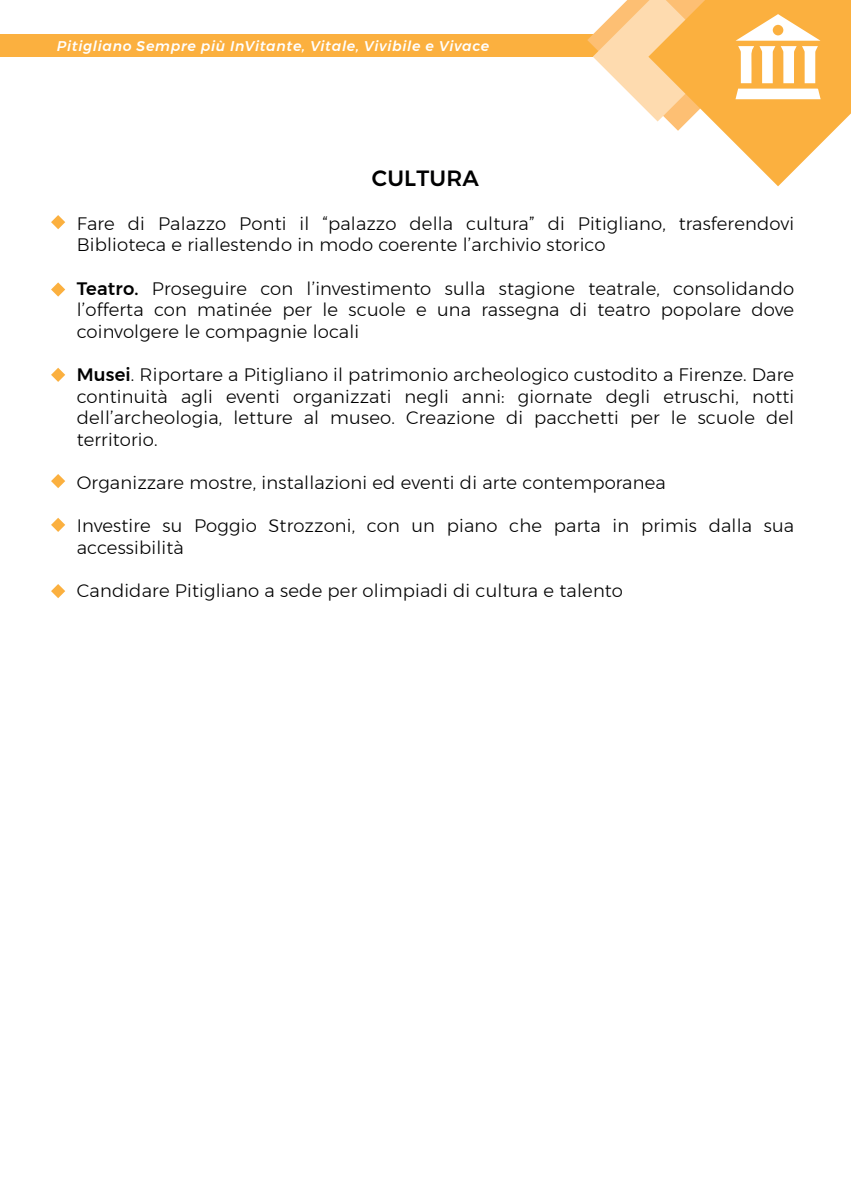
<style>
.page{position:relative;width:851px;height:1191px;background:#fff}
.page>*{position:absolute;margin:0;border:0;box-sizing:border-box;transform-origin:0 0}
.t1{font:500 22px "Montserrat";letter-spacing:.01em;color:#000001}
.t2{font:300 18px/21.6px "Montserrat";letter-spacing:.01em;color:#000001}
.t3{font:italic 500 14px "Montserrat";letter-spacing:.05em;color:#fff}
.s1{font-weight:500}
</style>
<div class="page">
<div style="left:0;top:34px;width:778px;height:23px;background:#fbb03f"></div>
<svg style="left:51px;top:215px;width:14px;height:14px"></svg>
<svg style="left:51px;top:282px;width:14px;height:15px"></svg>
<svg style="left:51px;top:368px;width:14px;height:14px"></svg>
<svg style="left:51px;top:474px;width:14px;height:14px"></svg>
<svg style="left:51px;top:518px;width:14px;height:14px"></svg>
<svg style="left:51px;top:584px;width:14px;height:14px"></svg>
<svg style="left:587px;top:0;width:263px;height:186px"></svg>
<p class="t3" style="left:57px;top:38px;width:434px">Pitigliano Sempre più InVitante, Vitale, Vivibile e Vivace</p>
<p class="t1" style="left:372px;top:165px;width:109px">CULTURA</p>
<p class="t2" style="left:77px;top:212px;width:719px">Fare di Palazzo Ponti il “palazzo della cultura” di Pitigliano, trasferendovi<br>Biblioteca e riallestendo in modo coerente l’archivio storico</p>
<p class="t2" style="left:77px;top:277px;width:719px;text-align:justify"><span class="s1">Teatro.</span> Proseguire con l’investimento sulla stagione teatrale, consolidando l’offerta con matinée per le scuole e una rassegna di teatro popolare dove coinvolgere le compagnie locali</p>
<p class="t2" style="left:77px;top:364px;width:719px;text-align:justify"><span class="s1">Musei</span>. Riportare a Pitigliano il patrimonio archeologico custodito a Firenze. Dare continuità agli eventi organizzati negli anni: giornate degli etruschi, notti dell’archeologia, letture al museo. Creazione di pacchetti per le scuole del territorio.</p>
<p class="t2" style="left:77px;top:472px;width:590px">Organizzare mostre, installazioni ed eventi di arte contemporanea</p>
<p class="t2" style="left:77px;top:515px;width:718px">Investire su Poggio Strozzoni, con un piano che parta in primis dalla sua accessibilità</p>
<p class="t2" style="left:77px;top:580px;width:547px">Candidare Pitigliano a sede per olimpiadi di cultura e talento</p>
</div>
